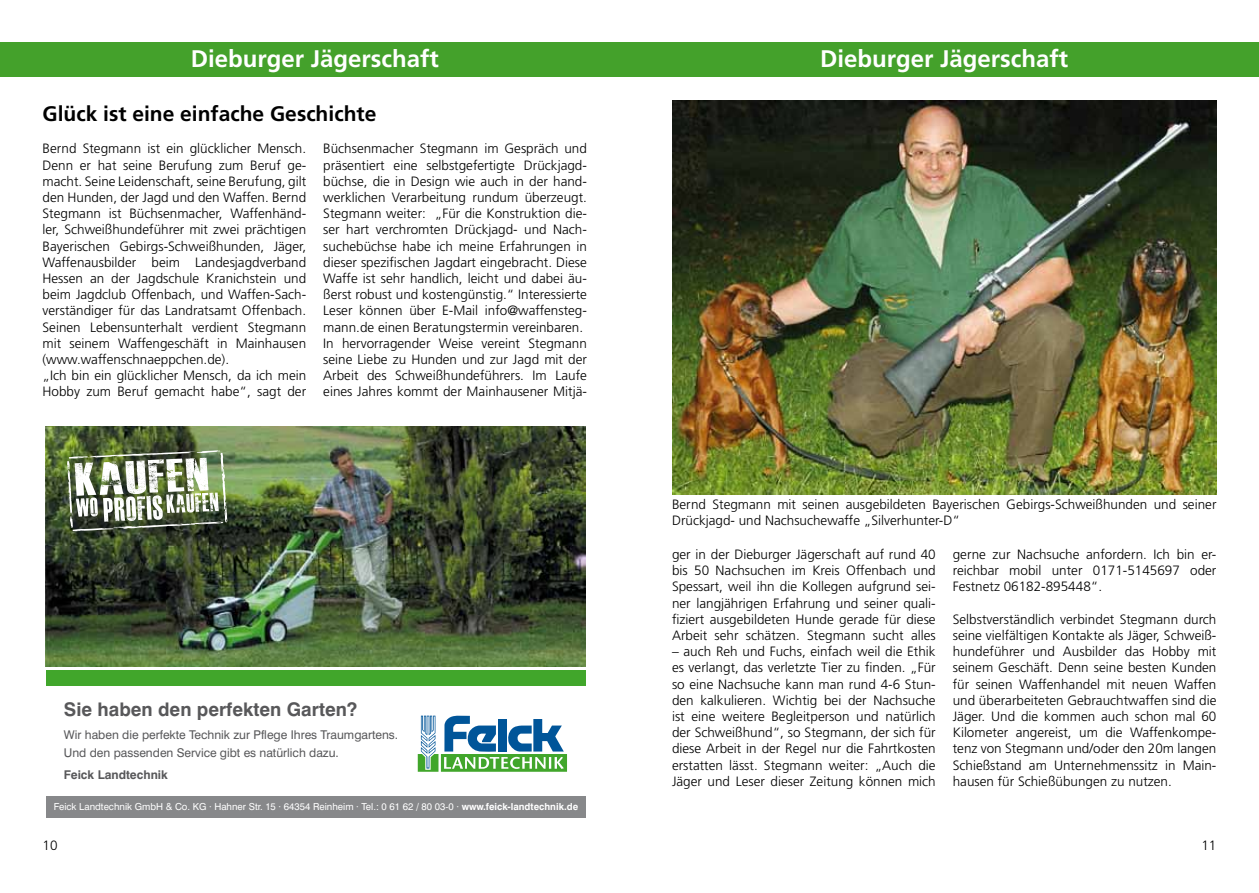
<style>
.page{position:relative;width:1259px;height:893px;background:#fff}
.page>*{position:absolute;margin:0;border:0;box-sizing:border-box;transform-origin:0 0}
.t1{font:700 24px "Frutiger";color:#fff}
.t2{font:700 21px "Frutiger";color:#000}
.t3{font:700 18.75px "Swiss 721 BT";color:#58585a}
.t4{font:300 13.5px/16.2px "Frutiger";color:#000;text-align:justify}
.t5{font:12px/17.4px "Swiss 721 BT";color:#58585a}
.t6{font:700 12px "Swiss 721 BT";color:#58585a}
.t7{font:9.6px "Swiss 721 BT";color:#fff}
.s1{font-weight:700}
</style>
<div class="page">
<div style="left:0;top:42px;width:1259px;height:34px;background:#44a12b"></div>
<img style="left:672px;top:101px;width:544px;height:394px">
<div style="left:46px;top:796px;width:540px;height:22px;background:#87888a"></div>
<svg style="left:418px;top:715px;width:149px;height:57px"></svg>
<div style="left:46px;top:670px;width:540px;height:16px;background:#41a62b"></div>
<img style="left:46px;top:426px;width:540px;height:240px">
<img style="left:67px;top:450px;width:160px;height:81px">
<h1 class="t1" style="left:191px;top:45px;width:250px">Dieburger Jägerschaft</h1>
<h1 class="t1" style="left:820px;top:45px;width:250px">Dieburger Jägerschaft</h1>
<h2 class="t2" style="left:43px;top:102px;width:335px">Glück ist eine einfache Geschichte</h2>
<p class="t4" style="left:323px;top:141px;width:265px;text-align:left">Büchsenmacher Stegmann im Gespräch und präsentiert eine selbstgefertigte Drückjagd&shy;büchse, die in Design wie auch in der hand&shy;werklichen Verarbeitung rundum überzeugt.<br>Stegmann weiter: „Für die Konstruktion die&shy;ser hart verchromten Drückjagd- und Nach&shy;suchebüchse habe ich meine Erfahrungen in dieser spezifischen Jagdart eingebracht. Diese Waffe ist sehr handlich, leicht und dabei äu&shy;ßerst robust und kostengünstig.“ Interessierte Leser können über E-Mail info@waffensteg&shy;mann.de einen Beratungstermin vereinbaren.<br>In hervorragender Weise vereint Stegmann seine Liebe zu Hunden und zur Jagd mit der Arbeit des Schweißhundeführers. Im Laufe eines Jahres kommt der Mainhausener Mitjä-</p>
<p class="t4" style="left:43px;top:141px;width:265px;text-align:left">Bernd Stegmann ist ein glücklicher Mensch.<br>Denn er hat seine Berufung zum Beruf ge&shy;macht. Seine Leidenschaft, seine Berufung, gilt den Hunden, der Jagd und den Waffen. Bernd Stegmann ist Büchsenmacher, Waffenhänd&shy;ler, Schweißhundeführer mit zwei prächtigen Bayerischen Gebirgs-Schweißhunden, Jäger, Waffenausbilder beim Landesjagdverband Hessen an der Jagdschule Kranichstein und beim Jagdclub Offenbach, und Waffen-Sach&shy;verständiger für das Landratsamt Offenbach.<br>Seinen Lebensunterhalt verdient Stegmann mit seinem Waffengeschäft in Mainhausen (www.waffenschnaeppchen.de).<br>„Ich bin ein glücklicher Mensch, da ich mein Hobby zum Beruf gemacht habe“, sagt der</p>
<h3 class="t3" style="left:64px;top:697px;width:295px">Sie haben den perfekten Garten?</h3>
<p class="t5" style="left:64px;top:728px;width:336px">Wir haben die perfekte Technik zur Pflege Ihres Traumgartens.<br>Und den passenden Service gibt es natürlich dazu.</p>
<p class="t6" style="left:64px;top:767px;width:106px">Feick Landtechnik</p>
<p class="t7" style="left:54px;top:800px;width:526px">Feick Landtechnik GmbH &amp; Co. KG · Hahner Str. 15 · 64354 Reinheim · Tel.: 0 61 62 / 80 03-0 · <span class="s1">www.feick-landtechnik.de</span></p>
<p class="t4" style="left:672px;top:496px;width:546px">Bernd Stegmann mit seinen ausgebildeten Bayerischen Gebirgs-Schweißhunden und seiner<br>Drückjagd- und Nachsuchewaffe „Silverhunter-D“</p>
<p class="t4" style="left:672px;top:546px;width:265px">ger in der Dieburger Jägerschaft auf rund 40 bis 50 Nachsuchen im Kreis Offenbach und Spessart, weil ihn die Kollegen aufgrund sei&shy;ner langjährigen Erfahrung und seiner quali&shy;fiziert ausgebildeten Hunde gerade für diese Arbeit sehr schätzen. Stegmann sucht alles</p>
<p class="t4" style="left:672px;top:644px;width:265px">– auch Reh und Fuchs, einfach weil die Ethik es verlangt, das verletzte Tier zu finden. „Für so eine Nachsuche kann man rund 4-6 Stun&shy;den kalkulieren. Wichtig bei der Nachsuche ist eine weitere Begleitperson und natürlich der Schweißhund“, so Stegmann, der sich für diese Arbeit in der Regel nur die Fahrtkosten erstatten lässt. Stegmann weiter: „Auch die Jäger und Leser dieser Zeitung können mich</p>
<p class="t4" style="left:952px;top:546px;width:265px">gerne zur Nachsuche anfordern. Ich bin er&shy;reichbar mobil unter 0171-5145697 oder Festnetz 06182-895448“.</p>
<p class="t4" style="left:952px;top:611px;width:265px">Selbstverständlich verbindet Stegmann durch seine vielfältigen Kontakte als Jäger, Schweiß&shy;hundeführer und Ausbilder das Hobby mit seinem Geschäft. Denn seine besten Kunden für seinen Waffenhandel mit neuen Waffen und überarbeiteten Gebrauchtwaffen sind die Jäger. Und die kommen auch schon mal 60<br>Kilometer angereist, um die Waffenkompe&shy;tenz von Stegmann und/oder den 20m langen Schießstand am Unternehmenssitz in Main&shy;hausen für Schießübungen zu nutzen.</p>
<p class="t4" style="left:43px;top:837px;width:17px">10</p>
<p class="t4" style="left:1201px;top:837px;width:17px">11</p>
</div>
